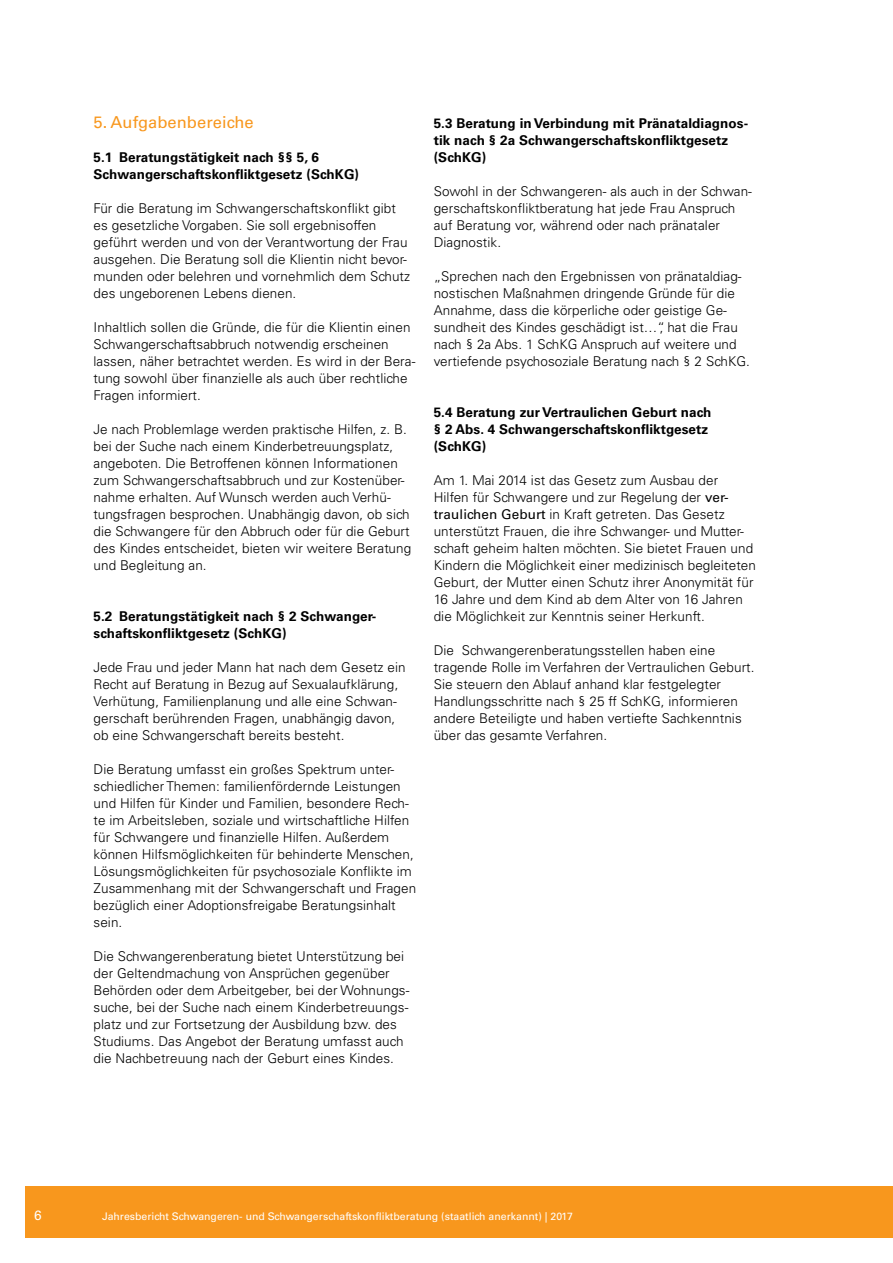
<style>
.page{position:relative;width:893px;height:1263px;background:#fff}
.page>*{position:absolute;margin:0;border:0;box-sizing:border-box;transform-origin:0 0}
.t1{font:16.5px "Univers LT Std";letter-spacing:.005em;color:#f8971d}
.t2{font:300 13.5px/17px "Univers LT Std";letter-spacing:.005em;color:#000}
.t3{font:700 13.5px/17px "Univers LT Std";letter-spacing:.005em;color:#000}
.t4{font:13.5px "Univers LT Std";color:#fff}
.t5{font:10.5px "Univers LT Std";color:#fff}
.s1{font-weight:400}
</style>
<div class="page">
<div style="left:26px;top:1186px;width:867px;height:51px;background:#f8971d"></div>
<p class="t1" style="left:94px;top:112px;width:162px">5. Aufgabenbereiche</p>
<p class="t3" style="left:94px;top:148px;width:267px">5.1 Beratungstätigkeit nach §§ 5, 6<br>Schwangerschaftskonfliktgesetz (SchKG)</p>
<p class="t2" style="left:94px;top:199px;width:318px">Für die Beratung im Schwangerschaftskonflikt gibt es gesetzliche Vorgaben. Sie soll ergebnisoffen geführt werden und von der Verantwortung der Frau ausgehen. Die Beratung soll die Klientin nicht bevor&shy;munden oder belehren und vornehmlich dem Schutz des ungeborenen Lebens dienen.</p>
<p class="t2" style="left:94px;top:318px;width:323px">Inhaltlich sollen die Gründe, die für die Klientin einen Schwangerschaftsabbruch notwendig erscheinen lassen, näher betrachtet werden. Es wird in der Bera&shy;tung sowohl über finanzielle als auch über rechtliche Fragen informiert.</p>
<p class="t2" style="left:94px;top:420px;width:319px">Je nach Problemlage werden praktische Hilfen, z. B. bei der Suche nach einem Kinderbetreuungsplatz, angeboten. Die Betroffenen können Informationen zum Schwangerschaftsabbruch und zur Kostenüber&shy;nahme erhalten. Auf Wunsch werden auch Verhü&shy;tungsfragen besprochen. Unabhängig davon, ob sich die Schwangere für den Abbruch oder für die Geburt des Kindes entscheidet, bieten wir weitere Beratung und Begleitung an.</p>
<p class="t3" style="left:94px;top:608px;width:284px">5.2 Beratungstätigkeit nach § 2 Schwanger&shy;schaftskonfliktgesetz (SchKG)</p>
<p class="t2" style="left:94px;top:659px;width:314px">Jede Frau und jeder Mann hat nach dem Gesetz ein Recht auf Beratung in Bezug auf Sexualaufklärung, Verhütung, Familienplanung und alle eine Schwan&shy;gerschaft berührenden Fragen, unabhängig davon, ob eine Schwangerschaft bereits besteht.</p>
<p class="t2" style="left:94px;top:761px;width:324px">Die Beratung umfasst ein großes Spektrum unter&shy;schiedlicher Themen: familienfördernde Leistungen und Hilfen für Kinder und Familien, besondere Rech&shy;te im Arbeitsleben, soziale und wirtschaftliche Hilfen für Schwangere und finanzielle Hilfen. Außerdem können Hilfsmöglichkeiten für behinderte Menschen, Lösungsmöglichkeiten für psychosoziale Konflikte im Zusammenhang mit der Schwangerschaft und Fragen bezüglich einer Adoptionsfreigabe Beratungsinhalt sein.</p>
<p class="t2" style="left:94px;top:948px;width:317px">Die Schwangerenberatung bietet Unterstützung bei der Geltendmachung von Ansprüchen gegenüber Behörden oder dem Arbeitgeber, bei der Wohnungs&shy;suche, bei der Suche nach einem Kinderbetreuungs&shy;platz und zur Fortsetzung der Ausbildung bzw. des Studiums. Das Angebot der Beratung umfasst auch die Nachbetreuung nach der Geburt eines Kindes.</p>
<p class="t3" style="left:434px;top:115px;width:316px">5.3 Beratung in Verbindung mit Pränataldiagnos&shy;tik nach § 2a Schwangerschaftskonfliktgesetz (SchKG)</p>
<p class="t2" style="left:434px;top:182px;width:320px">Sowohl in der Schwangeren- als auch in der Schwan&shy;gerschaftskonfliktberatung hat jede Frau Anspruch auf Beratung vor, während oder nach pränataler Diagnostik.</p>
<p class="t2" style="left:434px;top:268px;width:318px">„Sprechen nach den Ergebnissen von pränataldiag&shy;nostischen Maßnahmen dringende Gründe für die Annahme, dass die körperliche oder geistige Ge&shy;sundheit des Kindes geschädigt ist…“, hat die Frau nach § 2a Abs. 1 SchKG Anspruch auf weitere und vertiefende psychosoziale Beratung nach § 2 SchKG.</p>
<p class="t3" style="left:434px;top:404px;width:279px">5.4 Beratung zur Vertraulichen Geburt nach § 2 Abs. 4 Schwangerschaftskonfliktgesetz (SchKG)</p>
<p class="t2" style="left:434px;top:472px;width:324px">Am 1. Mai 2014 ist das Gesetz zum Ausbau der Hilfen für Schwangere und zur Regelung der <span class="s1">ver&shy;traulichen Geburt</span> in Kraft getreten. Das Gesetz unterstützt Frauen, die ihre Schwanger- und Mutter&shy;schaft geheim halten möchten. Sie bietet Frauen und Kindern die Möglichkeit einer medizinisch begleiteten Geburt, der Mutter einen Schutz ihrer Anonymität für 16 Jahre und dem Kind ab dem Alter von 16 Jahren die Möglichkeit zur Kenntnis seiner Herkunft.</p>
<p class="t2" style="left:434px;top:642px;width:322px">Die Schwangerenberatungsstellen haben eine tragende Rolle im Verfahren der Vertraulichen Geburt.<br>Sie steuern den Ablauf anhand klar festgelegter Handlungsschritte nach § 25 ff SchKG, informieren andere Beteiligte und haben vertiefte Sachkenntnis über das gesamte Verfahren.</p>
<p class="t4" style="left:34px;top:1208px;width:9px">6</p>
<p class="t5" style="left:102px;top:1210px;width:473px">Jahresbericht Schwangeren- und Schwangerschaftskonfliktberatung (staatlich anerkannt) | 2017</p>
</div>
